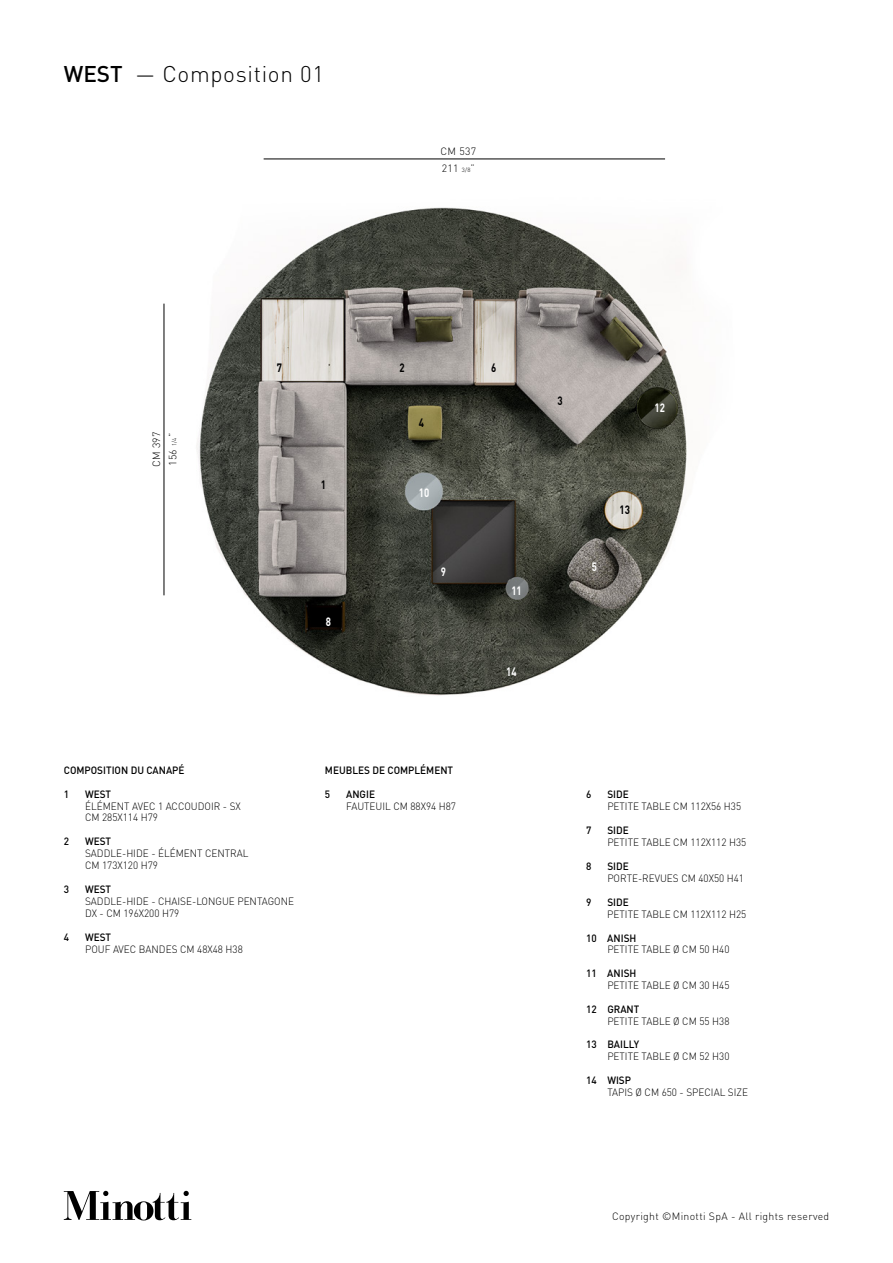
<style>
.page{position:relative;width:893px;height:1263px;background:#fff}
.page>*{position:absolute;margin:0;border:0;box-sizing:border-box;transform-origin:0 0}
.t1{font:300 22.5px "DIN";letter-spacing:.03em;color:#000}
.t2{font:700 12px "DIN";color:#fff;scale:.8 1}
.t3{font:700 12px "DIN";color:#000;scale:.8 1}
.t4{font:300 10.5px/12px "DIN";color:#000;scale:.95 1}
.t5{font:500 10.5px "DIN";color:#000;scale:.95 1}
.t6{font:300 10.5px "DIN";letter-spacing:.03em;color:#000}
.t7{font:300 10.5px "DIN";color:#000}
.s1{font-weight:500}
.s2{font-size:6px}
</style>
<div class="page">
<img style="left:163px;top:207px;width:524px;height:489px">
<svg style="left:64px;top:1191px;width:127px;height:29px"></svg>
<hr style="left:164px;top:304px;width:1px;height:291px;background:#000">
<hr style="left:264px;top:159px;width:401px;height:1px;background:#000">
<p class="t1" style="left:64px;top:60px;width:262px"><span class="s1">WEST</span> — Composition 01</p>
<p class="t7" style="left:440px;top:145px;width:37px">CM 537</p>
<p class="t7" style="left:442px;top:162px;width:35px">211 <span class="s2">3/8</span>”</p>
<p class="t7" style="left:150px;top:467px;width:37px;rotate:-90deg">CM 397</p>
<p class="t7" style="left:166px;top:466px;width:35px;rotate:-90deg">156 <span class="s2">1/4</span>”</p>
<p class="t3" style="left:277px;top:360px;width:8px">7</p>
<p class="t3" style="left:321px;top:477px;width:8px">1</p>
<p class="t2" style="left:326px;top:614px;width:8px">8</p>
<p class="t3" style="left:400px;top:360px;width:8px">2</p>
<p class="t3" style="left:419px;top:414px;width:8px">4</p>
<p class="t2" style="left:419px;top:485px;width:15px">10</p>
<p class="t2" style="left:441px;top:564px;width:8px">9</p>
<p class="t5" style="left:64px;top:764px;width:129px">COMPOSITION DU CANAPÉ</p>
<p class="t5" style="left:64px;top:787px;width:7px">1</p>
<p class="t5" style="left:85px;top:787px;width:29px">WEST</p>
<p class="t4" style="left:85px;top:800px;width:166px">ÉLÉMENT AVEC 1 ACCOUDOIR - SX</p>
<p class="t4" style="left:85px;top:811px;width:78px">CM 285X114 H79</p>
<p class="t5" style="left:64px;top:835px;width:7px">2</p>
<p class="t5" style="left:85px;top:835px;width:29px">WEST</p>
<p class="t4" style="left:85px;top:847px;width:174px">SADDLE-HIDE - ÉLÉMENT CENTRAL</p>
<p class="t4" style="left:85px;top:859px;width:78px">CM 173X120 H79</p>
<p class="t5" style="left:64px;top:882px;width:7px">3</p>
<p class="t5" style="left:85px;top:882px;width:29px">WEST</p>
<p class="t4" style="left:85px;top:895px;width:221px">SADDLE-HIDE - CHAISE-LONGUE PENTAGONE<br>DX - CM 196X200 H79</p>
<p class="t5" style="left:64px;top:930px;width:7px">4</p>
<p class="t5" style="left:85px;top:930px;width:29px">WEST</p>
<p class="t4" style="left:85px;top:943px;width:168px">POUF AVEC BANDES CM 48X48 H38</p>
<p class="t5" style="left:325px;top:764px;width:137px">MEUBLES DE COMPLÉMENT</p>
<p class="t5" style="left:325px;top:787px;width:7px">5</p>
<p class="t5" style="left:346px;top:787px;width:32px">ANGIE</p>
<p class="t4" style="left:346px;top:800px;width:117px">FAUTEUIL CM 88X94 H87</p>
<p class="t3" style="left:491px;top:360px;width:8px">6</p>
<p class="t2" style="left:511px;top:583px;width:15px">11</p>
<p class="t2" style="left:506px;top:664px;width:15px">14</p>
<p class="t3" style="left:558px;top:393px;width:8px">3</p>
<p class="t2" style="left:655px;top:399px;width:15px">12</p>
<p class="t2" style="left:592px;top:559px;width:8px">5</p>
<p class="t3" style="left:620px;top:502px;width:15px">13</p>
<p class="t5" style="left:586px;top:787px;width:7px">6</p>
<p class="t5" style="left:607px;top:787px;width:24px">SIDE</p>
<p class="t4" style="left:607px;top:800px;width:142px">PETITE TABLE CM 112X56 H35</p>
<p class="t5" style="left:586px;top:823px;width:7px">7</p>
<p class="t5" style="left:607px;top:823px;width:24px">SIDE</p>
<p class="t4" style="left:607px;top:836px;width:148px">PETITE TABLE CM 112X112 H35</p>
<p class="t5" style="left:586px;top:859px;width:7px">8</p>
<p class="t5" style="left:607px;top:859px;width:24px">SIDE</p>
<p class="t4" style="left:607px;top:872px;width:145px">PORTE-REVUES CM 40X50 H41</p>
<p class="t5" style="left:586px;top:895px;width:7px">9</p>
<p class="t5" style="left:607px;top:895px;width:24px">SIDE</p>
<p class="t4" style="left:607px;top:908px;width:148px">PETITE TABLE CM 112X112 H25</p>
<p class="t5" style="left:586px;top:931px;width:55px">10 ANISH</p>
<p class="t4" style="left:607px;top:943px;width:130px">PETITE TABLE Ø CM 50 H40</p>
<p class="t5" style="left:586px;top:967px;width:55px">11 ANISH</p>
<p class="t4" style="left:607px;top:979px;width:130px">PETITE TABLE Ø CM 30 H45</p>
<p class="t5" style="left:586px;top:1002px;width:58px">12 GRANT</p>
<p class="t4" style="left:607px;top:1014px;width:130px">PETITE TABLE Ø CM 55 H38</p>
<p class="t5" style="left:586px;top:1038px;width:57px">13 BAILLY</p>
<p class="t4" style="left:607px;top:1050px;width:130px">PETITE TABLE Ø CM 52 H30</p>
<p class="t5" style="left:586px;top:1073px;width:49px">14 WISP</p>
<p class="t4" style="left:607px;top:1086px;width:150px">TAPIS Ø CM 650 - SPECIAL SIZE</p>
<p class="t6" style="left:612px;top:1210px;width:219px">Copyright ©Minotti SpA - All rights reserved</p>
</div>
